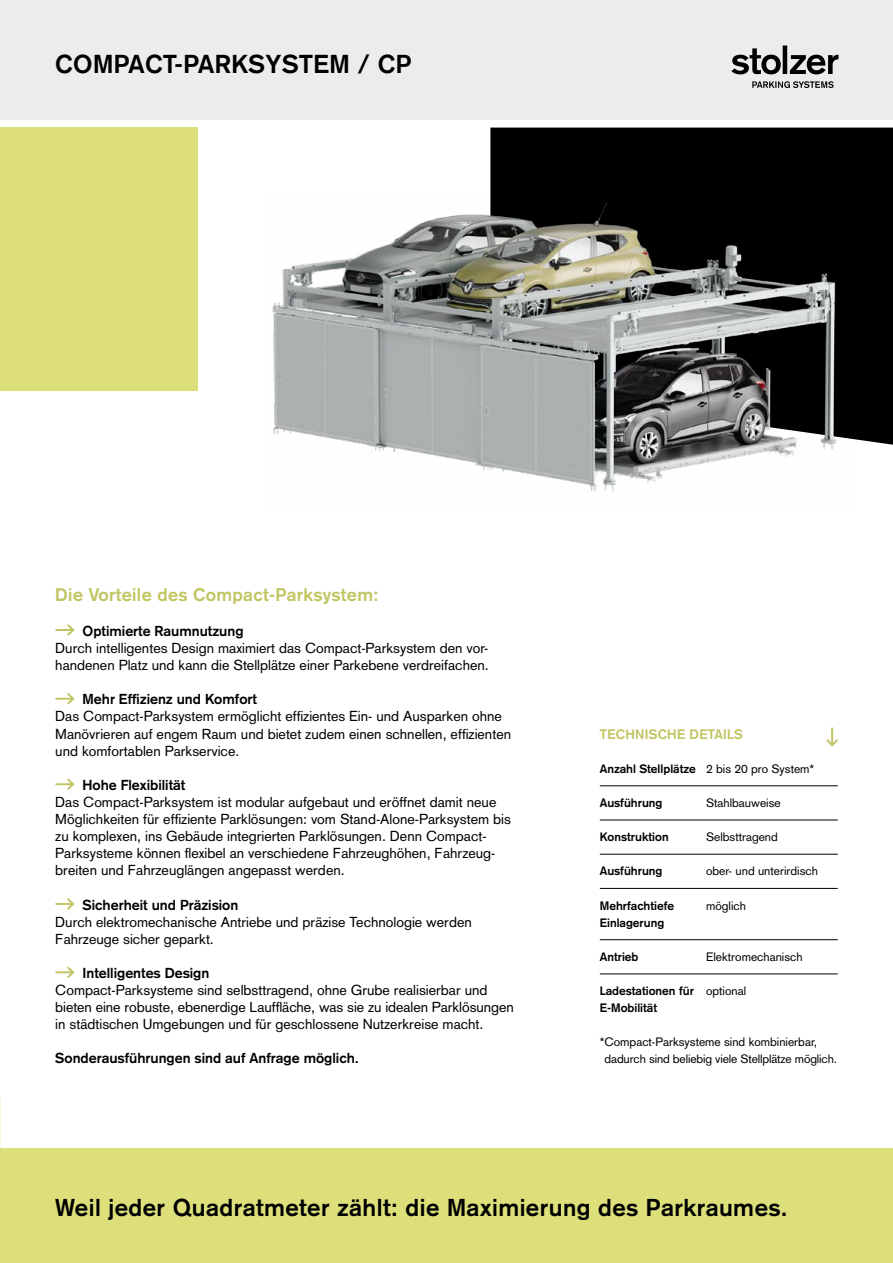
<style>
.page{position:relative;width:893px;height:1263px;background:#fff}
.page>*{position:absolute;margin:0;border:0;box-sizing:border-box;transform-origin:0 0}
.t1{font:700 25.5px "Basic Commercial LT Pro";letter-spacing:.02em;color:#000}
.t2{font:700 24px "Basic Commercial LT Pro";letter-spacing:.02em;color:#000}
.t3{font:700 18px "Basic Commercial LT Pro";letter-spacing:.02em;color:#c1c561}
.t4{font:14.25px/17.1px "Basic Commercial LT Pro";color:#000}
.t5{font:700 14.25px "Basic Commercial LT Pro";color:#000}
.t6{font:700 13.5px "Basic Commercial LT Pro";letter-spacing:.02em;color:#c1c561}
.t7{font:12px/17.1px "Basic Commercial LT Pro";color:#000}
.t8{font:700 12px/17.1px "Basic Commercial LT Pro";color:#000}
.s1{font-weight:400}
</style>
<div class="page">
<div style="left:0;top:1148px;width:893px;height:115px;background:#dde07a"></div>
<div style="left:0;top:0;width:893px;height:119px;background:#ececec"></div>
<svg style="left:55px;top:624px;width:20px;height:12px"></svg>
<svg style="left:55px;top:693px;width:20px;height:11px"></svg>
<svg style="left:55px;top:778px;width:20px;height:12px"></svg>
<svg style="left:55px;top:898px;width:20px;height:12px"></svg>
<svg style="left:55px;top:967px;width:20px;height:11px"></svg>
<div style="left:490px;top:128px;width:403px;height:317px;background:#000"></div>
<hr style="left:600px;top:785px;width:238px;height:1px;background:#000">
<hr style="left:600px;top:820px;width:238px;height:1px;background:#000">
<hr style="left:600px;top:854px;width:238px;height:1px;background:#000">
<hr style="left:600px;top:888px;width:238px;height:1px;background:#000">
<hr style="left:600px;top:939px;width:238px;height:1px;background:#000">
<hr style="left:600px;top:974px;width:238px;height:1px;background:#000">
<svg style="left:731px;top:45px;width:107px;height:29px"></svg>
<svg style="left:752px;top:81px;width:82px;height:7px"></svg>
<img style="left:272px;top:199px;width:581px;height:292px">
<div style="left:0;top:128px;width:197px;height:263px;background:#dde07a"></div>
<svg style="left:826px;top:727px;width:12px;height:20px"></svg>
<h1 class="t1" style="left:55px;top:49px;width:358px">COMPACT-PARKSYSTEM / CP</h1>
<p class="t3" style="left:55px;top:584px;width:325px">Die Vorteile des Compact-Parksystem:</p>
<p class="t5" style="left:83px;top:622px;width:163px">Optimierte Raumnutzung</p>
<p class="t4" style="left:55px;top:639px;width:435px">Durch intelligentes Design maximiert das Compact-Parksystem den vor&shy;handenen Platz und kann die Stellplätze einer Parkebene verdreifachen.</p>
<p class="t5" style="left:83px;top:691px;width:176px">Mehr Effizienz und Komfort</p>
<p class="t4" style="left:55px;top:708px;width:457px">Das Compact-Parksystem ermöglicht effizientes Ein- und Ausparken ohne<br>Manövrieren auf engem Raum und bietet zudem einen schnellen, effizienten und komfortablen Parkservice.</p>
<p class="t5" style="left:83px;top:776px;width:104px">Hohe Flexibilität</p>
<p class="t4" style="left:55px;top:793px;width:457px">Das Compact-Parksystem ist modular aufgebaut und eröffnet damit neue Möglichkeiten für effiziente Parklösungen: vom Stand-Alone-Parksystem bis zu komplexen, ins Gebäude integrierten Parklösungen. Denn Compact-Parksysteme können flexibel an verschiedene Fahrzeughöhen, Fahrzeug&shy;breiten und Fahrzeuglängen angepasst werden.</p>
<p class="t5" style="left:83px;top:896px;width:157px">Sicherheit und Präzision</p>
<p class="t4" style="left:55px;top:913px;width:418px">Durch elektromechanische Antriebe und präzise Technologie werden<br>Fahrzeuge sicher geparkt.</p>
<p class="t5" style="left:83px;top:964px;width:128px">Intelligentes Design</p>
<p class="t4" style="left:55px;top:981px;width:460px">Compact-Parksysteme sind selbsttragend, ohne Grube realisierbar und bieten eine robuste, ebenerdige Lauffläche, was sie zu idealen Parklösungen in städtischen Umgebungen und für geschlossene Nutzerkreise macht.</p>
<p class="t5" style="left:55px;top:1050px;width:305px">Sonderausführungen sind auf Anfrage möglich.</p>
<p class="t6" style="left:600px;top:726px;width:145px">TECHNISCHE DETAILS</p>
<p class="t8" style="left:600px;top:760px;width:216px">Anzahl Stellplätze <span class="s1">2 bis 20 pro System*</span></p>
<p class="t8" style="left:600px;top:794px;width:64px">Ausführung</p>
<p class="t7" style="left:706px;top:794px;width:76px">Stahlbauweise</p>
<p class="t8" style="left:600px;top:828px;width:70px">Konstruktion</p>
<p class="t7" style="left:706px;top:828px;width:73px">Selbsttragend</p>
<p class="t8" style="left:600px;top:862px;width:64px">Ausführung</p>
<p class="t7" style="left:706px;top:862px;width:113px">ober- und unterirdisch</p>
<p class="t8" style="left:600px;top:897px;width:76px">Mehrfachtiefe</p>
<p class="t7" style="left:706px;top:897px;width:41px">möglich</p>
<p class="t8" style="left:600px;top:914px;width:66px">Einlagerung</p>
<p class="t8" style="left:600px;top:948px;width:40px">Antrieb</p>
<p class="t7" style="left:706px;top:948px;width:98px">Elektromechanisch</p>
<p class="t8" style="left:600px;top:982px;width:148px">Ladestationen für <span class="s1">optional<br></span>E-Mobilität</p>
<p class="t7" style="left:604px;top:1033px;width:234px;text-indent:-5px">*Compact-Parksysteme sind kombinierbar, dadurch sind beliebig viele Stellplätze möglich.</p>
<h2 class="t2" style="left:55px;top:1194px;width:734px">Weil jeder Quadratmeter zählt: die Maximierung des Parkraumes.</h2>
</div>
